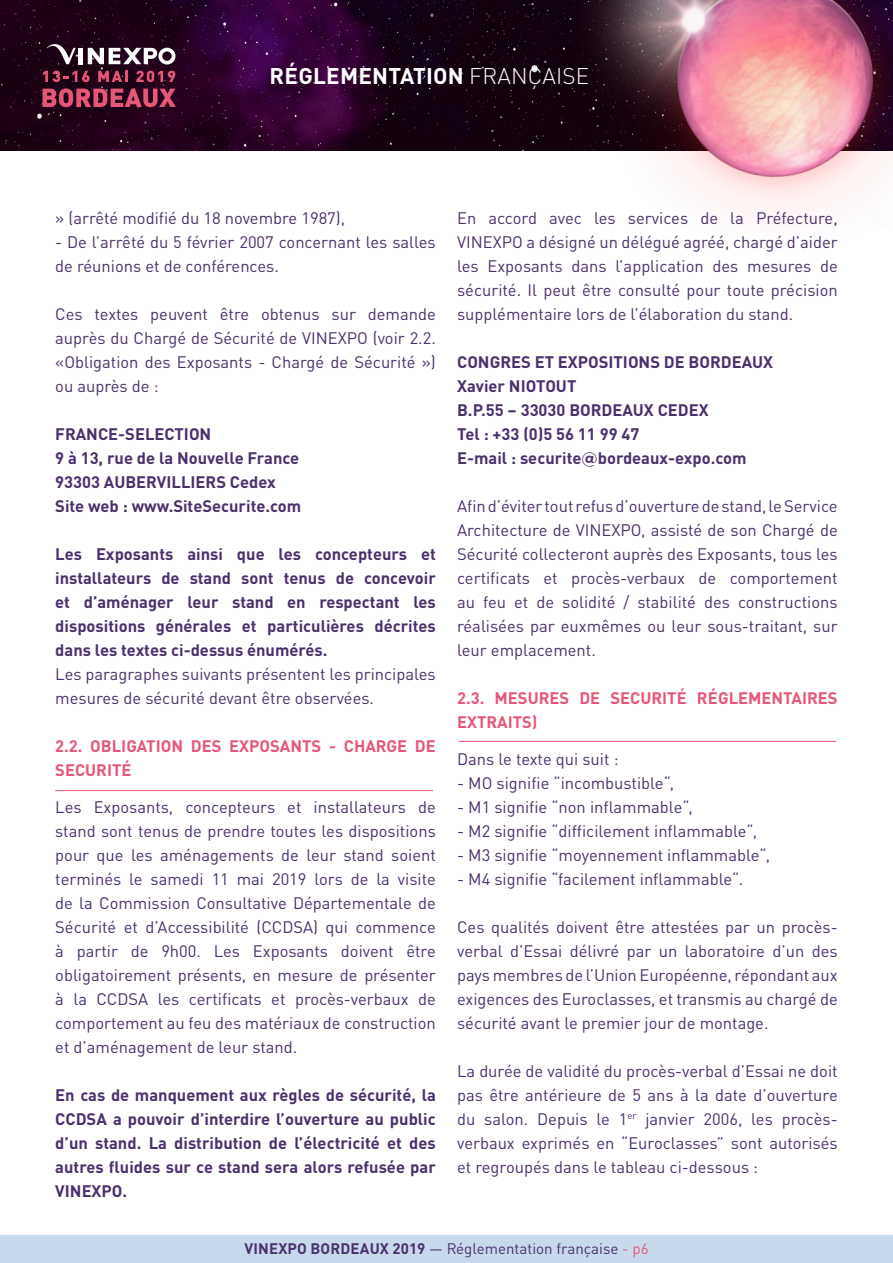
<style>
.page{position:relative;width:893px;height:1263px;background:#fff}
.page>*{position:absolute;margin:0;border:0;box-sizing:border-box;transform-origin:0 0}
.t1{font:700 22.5px "DINOT";letter-spacing:.01em;color:#fff}
.t2{font:16.5px/24px "DINOT";color:#4a306c;text-align:justify}
.t3{font:700 16.5px/24px "DINOT";color:#4a306c}
.t4{font:700 16.5px/24px "DINOT";color:#e65777}
.t5{font:15.15px "DINOT";color:#4a306c}
.s1{font-weight:300}
.s2{font-family:"Gotham"}
.s3{font-weight:700}
.s4{color:#e65777}
</style>
<div class="page">
<img style="left:0;top:0;width:516px;height:150px">
<img style="left:516px;top:0;width:377px;height:211px">
<hr style="left:79px;top:48px;width:4px;height:16px;background:#fff">
<svg style="left:88px;top:48px;width:88px;height:17px"></svg>
<svg style="left:47px;top:43px;width:29px;height:21px"></svg>
<svg style="left:43px;top:88px;width:133px;height:19px;background:#92324e"></svg>
<svg style="left:43px;top:71px;width:47px;height:11px"></svg>
<svg style="left:98px;top:71px;width:30px;height:11px"></svg>
<svg style="left:136px;top:71px;width:39px;height:11px"></svg>
<hr style="left:55px;top:790px;width:378px;height:1px;background:#e65777">
<hr style="left:459px;top:741px;width:377px;height:1px;background:#e65777">
<div style="left:0;top:1235px;width:893px;height:28px;background:#c8d9eb"></div>
<h1 class="t1" style="left:270px;top:58px;width:321px">RÉGLEMENTATION <span class="s1">FRANÇAISE</span></h1>
<p class="t2" style="left:55px;top:205px;width:291px">» (arrêté modifié du 18 novembre 1987),</p>
<p class="t2" style="left:55px;top:229px;width:382px">- De l’arrêté du 5 février 2007 concernant les salles de réunions et de conférences.</p>
<p class="t2" style="left:55px;top:301px;width:382px">Ces textes peuvent être obtenus sur demande auprès du Chargé de Sécurité de VINEXPO (voir 2.2. «Obligation des Exposants - Chargé de Sécurité ») ou auprès de :</p>
<p class="t3" style="left:55px;top:421px;width:248px">FRANCE-SELECTION<br>9 à 13, rue de la Nouvelle France<br>93303 AUBERVILLIERS Cedex<br>Site web : www.SiteSecurite.com</p>
<p class="t3" style="left:55px;top:541px;width:382px;text-align:justify">Les Exposants ainsi que les concepteurs et installateurs de stand sont tenus de concevoir et d’aménager leur stand en respectant les dispositions générales et particulières décrites dans les textes ci-dessus énumérés.</p>
<p class="t2" style="left:55px;top:661px;width:382px">Les paragraphes suivants présentent les principales mesures de sécurité devant être observées.</p>
<p class="t4" style="left:55px;top:733px;width:382px">2.2. OBLIGATION DES EXPOSANTS - CHARGE DE<br>SECURITÉ</p>
<p class="t2" style="left:55px;top:794px;width:382px">Les Exposants, concepteurs et installateurs de stand sont tenus de prendre toutes les dispositions pour que les aménagements de leur stand soient terminés le samedi 11 mai 2019 lors de la visite de la Commission Consultative Départementale de Sécurité et d’Accessibilité (CCDSA) qui commence à partir de 9h00. Les Exposants doivent être obligatoirement présents, en mesure de présenter à la CCDSA les certificats et procès-verbaux de comportement au feu des matériaux de construction et d’aménagement de leur stand.</p>
<p class="t3" style="left:55px;top:1081px;width:382px;text-align:justify">En cas de manquement aux règles de sécurité, la CCDSA a pouvoir d’interdire l’ouverture au public d’un stand. La distribution de l’électricité et des autres fluides sur ce stand sera alors refusée par VINEXPO.</p>
<p class="t2" style="left:457px;top:205px;width:382px">En accord avec les services de la Préfecture, VINEXPO a désigné un délégué agréé, chargé d’aider les Exposants dans l’application des mesures de sécurité. Il peut être consulté pour toute précision supplémentaire lors de l’élaboration du stand.</p>
<p class="t3" style="left:457px;top:349px;width:318px">CONGRES ET EXPOSITIONS DE BORDEAUX<br>Xavier NIOTOUT<br>B.P.55 – 33030 BORDEAUX CEDEX<br>Tel : +33 (0)5 56 11 99 47<br>E-mail : securite<span class="s2">@</span>bordeaux-expo.com</p>
<p class="t2" style="left:457px;top:493px;width:382px">Afin d’éviter tout refus d’ouverture de stand, le Service Architecture de VINEXPO, assisté de son Chargé de Sécurité collecteront auprès des Exposants, tous les certificats et procès-verbaux de comportement au feu et de solidité / stabilité des constructions réalisées par euxmêmes ou leur sous-traitant, sur leur emplacement.</p>
<p class="t4" style="left:457px;top:685px;width:382px">2.3. MESURES DE SECURITÉ RÉGLEMENTAIRES<br>EXTRAITS)</p>
<p class="t2" style="left:457px;top:746px;width:163px">Dans le texte qui suit :</p>
<p class="t2" style="left:457px;top:770px;width:219px">- MO signifie “incombustible“,</p>
<p class="t2" style="left:457px;top:794px;width:237px">- M1 signifie “non inflammable“,</p>
<p class="t2" style="left:457px;top:818px;width:301px">- M2 signifie “difficilement inflammable“,</p>
<p class="t2" style="left:457px;top:842px;width:315px">- M3 signifie “moyennement inflammable“,</p>
<p class="t2" style="left:457px;top:866px;width:288px">- M4 signifie “facilement inflammable“.</p>
<p class="t2" style="left:457px;top:914px;width:382px">Ces qualités doivent être attestées par un procès&shy;verbal d’Essai délivré par un laboratoire d’un des pays membres de l’Union Européenne, répondant aux exigences des Euroclasses, et transmis au chargé de sécurité avant le premier jour de montage.</p>
<p class="t2" style="left:457px;top:1058px;width:382px">La durée de validité du procès-verbal d’Essai ne doit pas être antérieure de 5 ans à la date d’ouverture du salon. Depuis le 1<sup>er</sup> janvier 2006, les procès&shy;verbaux exprimés en “Euroclasses” sont autorisés et regroupés dans le tableau ci-dessous :</p>
<p class="t5" style="left:244px;top:1236px;width:406px"><span class="s3">VINEXPO BORDEAUX 2019</span> — Réglementation française <span class="s4">- p6</span></p>
</div>
